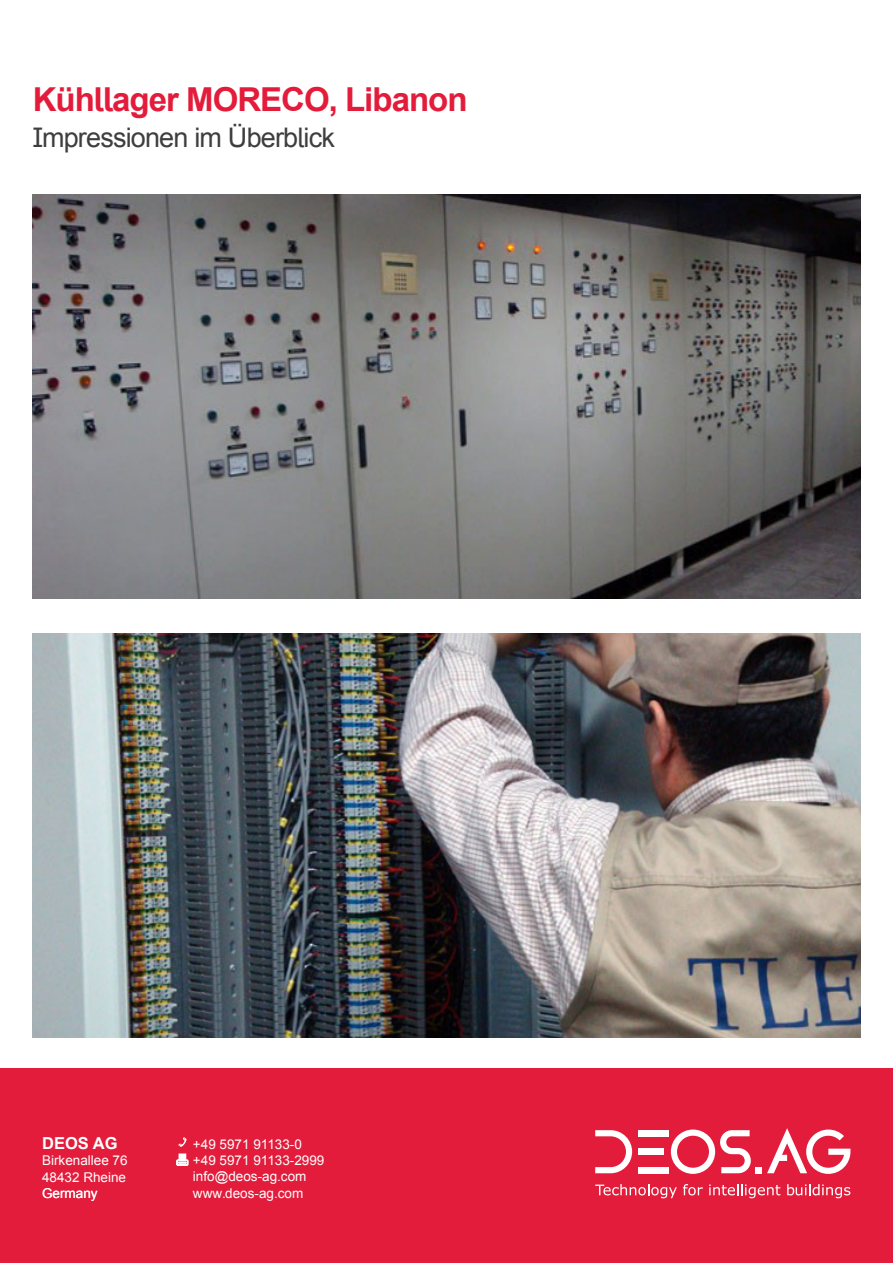
<style>
.page{position:relative;width:893px;height:1263px;background:#fff}
.page>*{position:absolute;margin:0;border:0;box-sizing:border-box;transform-origin:0 0}
.t1{font:700 33px "Arial";letter-spacing:-.03em;color:#e41c3b}
.t2{font:27px "Arial";letter-spacing:-.03em;color:#3e3e3f}
.t3{font:700 16.5px "Arial";color:#fff}
.t4{font:13.5px/16.2px "Arial";color:#fff;text-align:justify}
</style>
<div class="page">
<div style="left:0;top:1068px;width:893px;height:195px;background:#e41c3b"></div>
<svg style="left:595px;top:1130px;width:37px;height:43px"></svg>
<div style="left:638px;top:1130px;width:31px;height:6px;background:#fff"></div>
<div style="left:638px;top:1149px;width:26px;height:6px;background:#fff"></div>
<div style="left:638px;top:1167px;width:31px;height:6px;background:#fff"></div>
<svg style="left:671px;top:1129px;width:90px;height:45px"></svg>
<svg style="left:767px;top:1128px;width:83px;height:46px"></svg>
<svg style="left:595px;top:1184px;width:82px;height:14px"></svg>
<svg style="left:683px;top:1184px;width:20px;height:11px"></svg>
<svg style="left:709px;top:1184px;width:71px;height:14px"></svg>
<svg style="left:787px;top:1184px;width:63px;height:14px"></svg>
<svg style="left:178px;top:1137px;width:9px;height:10px"></svg>
<svg style="left:176px;top:1154px;width:12px;height:12px"></svg>
<img style="left:33px;top:194px;width:827px;height:404px">
<img style="left:33px;top:634px;width:827px;height:403px">
<h1 class="t1" style="left:33px;top:76px;width:436px">Kühllager MORECO, Libanon</h1>
<h2 class="t2" style="left:33px;top:119px;width:304px">Impressionen im Überblick</h2>
<p class="t3" style="left:42px;top:1137px;width:77px">DEOS AG</p>
<p class="t4" style="left:42px;top:1154px;width:87px">Birkenallee 76<br>48432 Rheine Germany</p>
<p class="t4" style="left:193px;top:1137px;width:133px;text-align:left">+49 5971 91133-0 +49 5971 91133-2999 info@deos-ag.com www.deos-ag.com</p>
</div>
